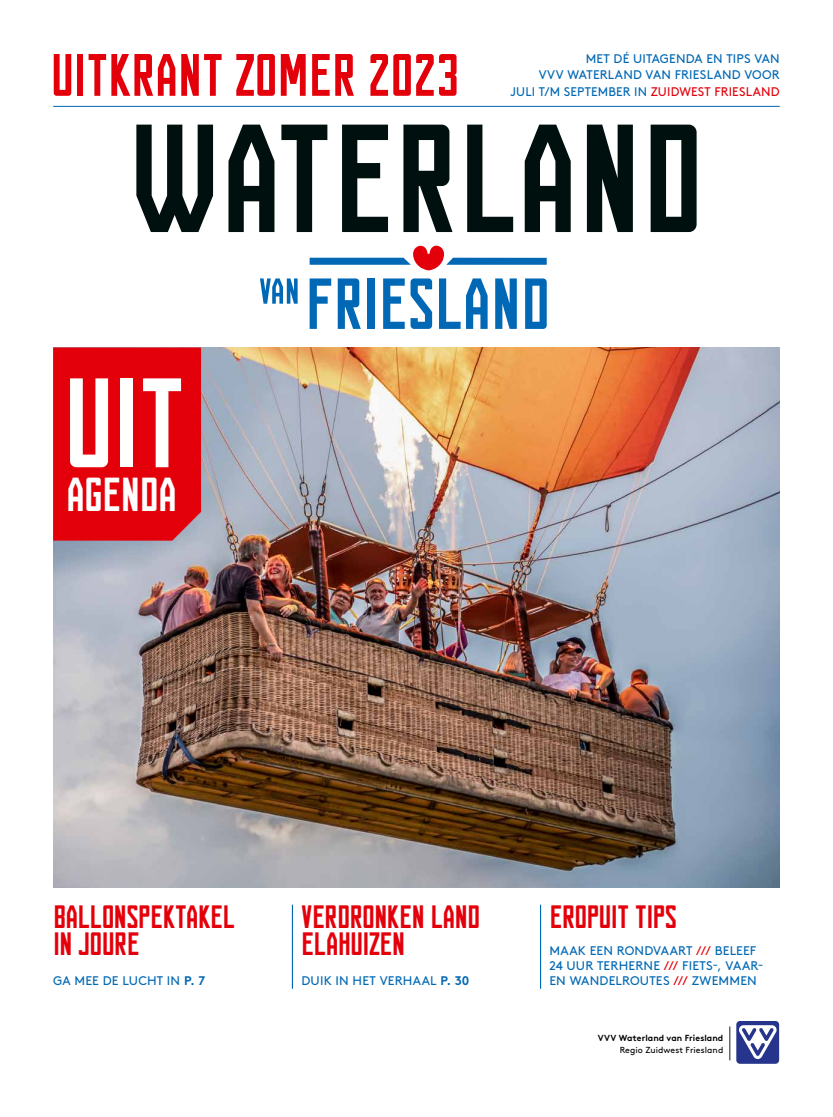
<style>
.page{position:relative;width:833px;height:1117px;background:#fff}
.page>*{position:absolute;margin:0;border:0;box-sizing:border-box;transform-origin:0 0}
.t1{font:condensed 127.62px "FUNCTION";color:#fff}
.t2{font:condensed 60px "FUNCTION";letter-spacing:-.01em;color:#e3000b}
.t3{font:condensed 47.88px "FUNCTION";letter-spacing:-.02em;color:#fff}
.t4{font:condensed 32.5px/27.5px "FUNCTION";letter-spacing:-.025em;color:#e3000b}
.t5{font:12.5px/15px "Brown Std";letter-spacing:.015em;color:#0068b4}
.t6{font:700 8.75px "Brown Std";letter-spacing:.01em;color:#000}
.t7{font:8.75px "Brown Std";letter-spacing:.01em;color:#000}
.s1{color:#e3000b}
.s2{font-weight:700}
</style>
<div class="page">
<img style="left:53px;top:347px;width:727px;height:539px">
<div style="left:53px;top:347px;width:148px;height:193px;background:#e3000b"></div>
<hr style="left:729px;top:1026px;width:1px;height:34px;background:#1d1d1d">
<svg style="left:736px;top:1021px;width:43px;height:42px"></svg>
<hr style="left:292px;top:904px;width:1px;height:84px;background:#0068b4">
<hr style="left:540px;top:904px;width:1px;height:84px;background:#0068b4">
<svg style="left:310px;top:245px;width:237px;height:25px"></svg>
<svg style="left:260px;top:278px;width:37px;height:25px"></svg>
<svg style="left:310px;top:278px;width:21px;height:51px"></svg>
<svg style="left:338px;top:278px;width:23px;height:51px"></svg>
<div style="left:368px;top:278px;width:7px;height:51px;background:#0068b4"></div>
<svg style="left:383px;top:278px;width:49px;height:51px"></svg>
<svg style="left:439px;top:278px;width:21px;height:51px"></svg>
<svg style="left:466px;top:278px;width:21px;height:51px"></svg>
<svg style="left:495px;top:278px;width:22px;height:51px"></svg>
<svg style="left:525px;top:278px;width:22px;height:51px"></svg>
<svg style="left:136px;top:125px;width:77px;height:107px"></svg>
<svg style="left:228px;top:125px;width:46px;height:107px"></svg>
<svg style="left:281px;top:125px;width:46px;height:107px"></svg>
<svg style="left:342px;top:125px;width:46px;height:107px"></svg>
<svg style="left:403px;top:125px;width:49px;height:107px"></svg>
<svg style="left:467px;top:125px;width:46px;height:107px"></svg>
<svg style="left:525px;top:125px;width:45px;height:107px"></svg>
<svg style="left:587px;top:125px;width:46px;height:107px;background:#2b3837"></svg>
<svg style="left:650px;top:125px;width:46px;height:107px"></svg>
<hr style="left:53px;top:106px;width:727px;height:1px;background:#0068b4">
<h2 class="t2" style="left:50px;top:43px;width:410px">UITKRANT ZOMER 2023</h2>
<p class="t5" style="left:510px;top:50px;width:271px;line-height:16.5px;text-align:right">MET DÉ UITAGENDA EN TIPS VAN<br>VVV WATERLAND VAN FRIESLAND VOOR<br>JULI T/M SEPTEMBER IN <span class="s1">ZUIDWEST FRIESLAND</span></p>
<h1 class="t1" style="left:63px;top:354px;width:125px">UIT</h1>
<h3 class="t3" style="left:66px;top:468px;width:113px">AGENDA</h3>
<h3 class="t4" style="left:53px;top:902px;width:183px">BALLONSPEKTAKEL<br>IN JOURE</h3>
<p class="t5" style="left:53px;top:973px;width:153px">GA MEE DE LUCHT IN <span class="s2">P. 7</span></p>
<h3 class="t4" style="left:301px;top:902px;width:180px">VERDRONKEN LAND<br>ELAHUIZEN</h3>
<p class="t5" style="left:301px;top:973px;width:169px">DUIK IN HET VERHAAL <span class="s2">P. 30</span></p>
<h3 class="t4" style="left:549px;top:902px;width:129px">EROPUIT TIPS</h3>
<p class="t5" style="left:549px;top:943px;width:216px">MAAK EEN RONDVAART <span class="s1">///</span> BELEEF<br>24 UUR TERHERNE <span class="s1">///</span> FIETS-, VAAR-<br>EN WANDELROUTES <span class="s1">///</span> ZWEMMEN</p>
<p class="t6" style="left:598px;top:1031px;width:127px">VVV Waterland van Friesland</p>
<p class="t7" style="left:619px;top:1044px;width:105px">Regio Zuidwest Friesland</p>
</div>
